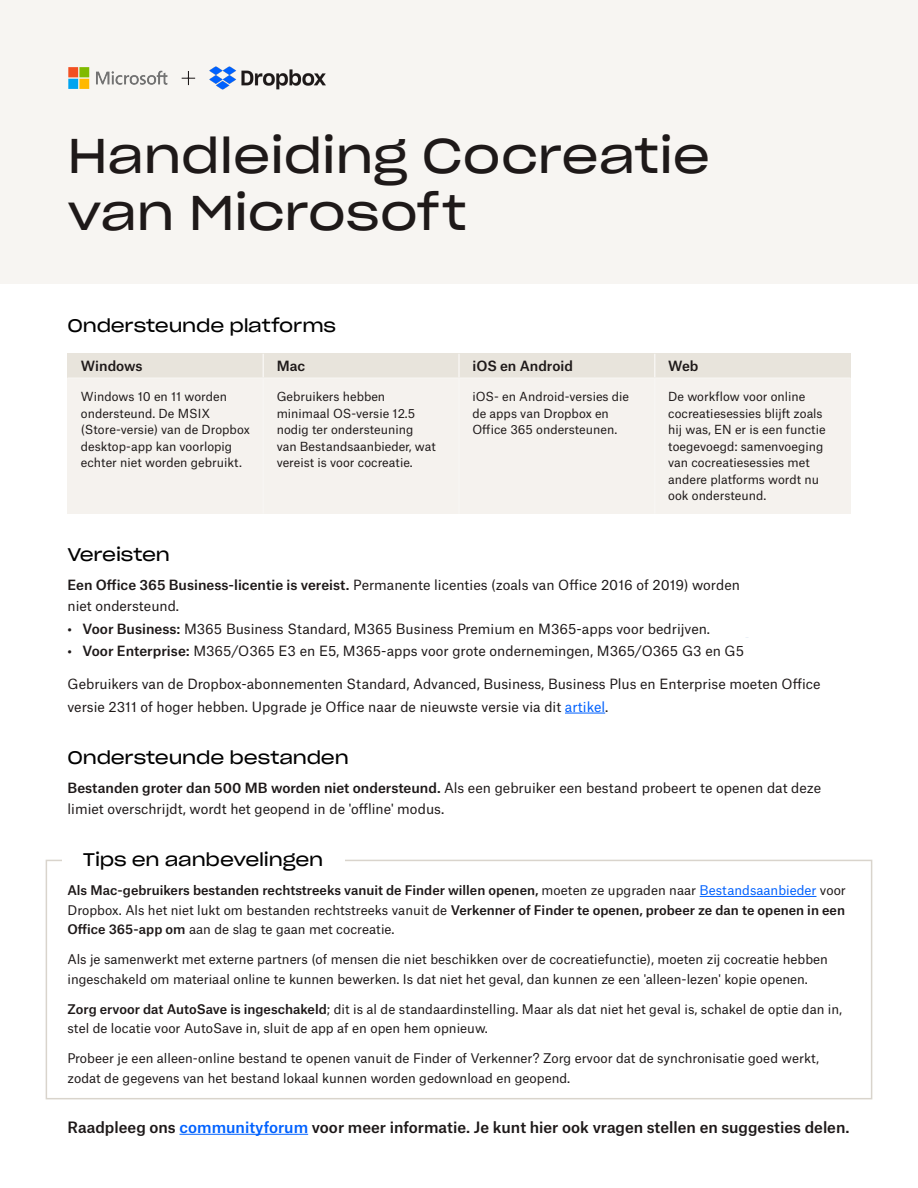
<style>
.page{position:relative;width:918px;height:1188px;background:#fff}
.page>*{position:absolute;margin:0;border:0;box-sizing:border-box;transform-origin:0 0}
.t1{font:48px/57px "Sharp Grotesk Book 23";color:#1e1919}
.t2{font:18px "Sharp Grotesk Book 23";letter-spacing:-.01em;color:#000}
.t3{font:500 15px "Atlas Grotesk";color:#1e1919}
.t4{font:13.5px/21px "Atlas Grotesk";color:#1e1919}
.t5{font:500 13.5px "Atlas Grotesk";color:#1e1919}
.t6{font:12.75px/19.5px "Atlas Grotesk";color:#1e1919}
.t7{font:500 12.75px/19.5px "Atlas Grotesk";color:#1e1919;text-align:justify}
.t8{font:12px/16.5px "Atlas Grotesk";color:#1e1919}
.s1{font-weight:500}
.s2{color:#0061fe}
.s3{font-weight:400}
.s4{font-weight:400;color:#0061fe}
</style>
<div class="page">
<div style="left:46px;top:860px;width:826px;height:239px;border:2px solid #d9d4cc"></div>
<div style="left:0;top:0;width:918px;height:284px;background:#f7f5f2"></div>
<div style="left:68px;top:354px;width:195px;height:24px;background:#e8e4dc"></div>
<div style="left:263px;top:354px;width:196px;height:24px;background:#e8e4dc"></div>
<div style="left:459px;top:354px;width:196px;height:24px;background:#e8e4dc"></div>
<div style="left:655px;top:354px;width:195px;height:24px;background:#e8e4dc"></div>
<div style="left:68px;top:378px;width:195px;height:136px;background:#f5f2ee"></div>
<div style="left:263px;top:378px;width:196px;height:136px;background:#f5f2ee"></div>
<div style="left:459px;top:378px;width:196px;height:136px;background:#f5f2ee"></div>
<div style="left:655px;top:378px;width:195px;height:136px;background:#f5f2ee"></div>
<hr style="left:262px;top:354px;width:2px;height:23px;background:#f7f5f2">
<hr style="left:458px;top:354px;width:2px;height:23px;background:#f7f5f2">
<hr style="left:654px;top:354px;width:2px;height:23px;background:#f7f5f2">
<hr style="left:68px;top:377px;width:195px;height:2px;background:#f7f5f2">
<hr style="left:262px;top:379px;width:2px;height:135px;background:#f7f5f2">
<hr style="left:263px;top:377px;width:196px;height:2px;background:#f7f5f2">
<hr style="left:458px;top:379px;width:2px;height:135px;background:#f7f5f2">
<hr style="left:459px;top:377px;width:196px;height:2px;background:#f7f5f2">
<hr style="left:654px;top:379px;width:2px;height:135px;background:#f7f5f2">
<hr style="left:655px;top:377px;width:195px;height:2px;background:#f7f5f2">
<hr style="left:565px;top:713px;width:40px;height:1px;background:#0061fe">
<hr style="left:179px;top:1134px;width:129px;height:1px;background:#0061fe">
<hr style="left:700px;top:896px;width:116px;height:1px;background:#0061fe">
<div style="left:62px;top:851px;width:283px;height:15px;background:#fff"></div>
<img style="left:68px;top:66px;width:258px;height:24px">
<h1 class="t1" style="left:68px;top:125px;width:644px">Handleiding Cocreatie van Microsoft</h1>
<h2 class="t2" style="left:68px;top:310px;width:270px">Ondersteunde platforms</h2>
<h3 class="t5" style="left:81px;top:355px;width:63px">Windows</h3>
<h3 class="t5" style="left:277px;top:355px;width:30px">Mac</h3>
<h3 class="t5" style="left:472px;top:355px;width:102px">iOS en Android</h3>
<h3 class="t5" style="left:668px;top:355px;width:32px">Web</h3>
<p class="t8" style="left:81px;top:387px;width:170px">Windows 10 en 11 worden ondersteund. De MSIX (Store-versie) van de Dropbox desktop-app kan voorlopig echter niet worden gebruikt.</p>
<p class="t8" style="left:277px;top:387px;width:161px">Gebruikers hebben minimaal OS-versie 12.5 nodig ter ondersteuning van Bestandsaanbieder, wat vereist is voor cocreatie.</p>
<p class="t8" style="left:472px;top:387px;width:158px">iOS- en Android-versies die de apps van Dropbox en<br>Office 365 ondersteunen.</p>
<p class="t8" style="left:668px;top:387px;width:159px">De workflow voor online cocreatiesessies blijft zoals hij was, EN er is een functie toegevoegd: samenvoeging van cocreatiesessies met andere platforms wordt nu ook ondersteund.</p>
<h2 class="t2" style="left:68px;top:539px;width:104px">Vereisten</h2>
<p class="t4" style="left:68px;top:573px;width:674px"><span class="s1">Een Office 365 Business-licentie is vereist.</span> Permanente licenties (zoals van Office 2016 of 2019) worden niet ondersteund.</p>
<p class="t4" style="left:68px;top:617px;width:644px"><span class="s1">• Voor Business:</span> M365 Business Standard, M365 Business Premium en M365-apps voor bedrijven.</p>
<p class="t4" style="left:68px;top:639px;width:678px"><span class="s1">• Voor Enterprise:</span> M365/O365 E3 en E5, M365-apps voor grote ondernemingen, M365/O365 G3 en G5</p>
<p class="t4" style="left:68px;top:671px;width:755px;line-height:22.5px">Gebruikers van de Dropbox-abonnementen Standard, Advanced, Business, Business Plus en Enterprise moeten Office versie 2311 of hoger hebben. Upgrade je Office naar de nieuwste versie via dit <span class="s2">artikel</span>.</p>
<h2 class="t2" style="left:68px;top:742px;width:283px">Ondersteunde bestanden</h2>
<p class="t4" style="left:68px;top:776px;width:755px"><span class="s1">Bestanden groter dan 500 MB worden niet ondersteund.</span> Als een gebruiker een bestand probeert te openen dat deze limiet overschrijdt, wordt het geopend in de 'offline' modus.</p>
<h2 class="t2" style="left:83px;top:844px;width:242px">Tips en aanbevelingen</h2>
<p class="t7" style="left:68px;top:879px;width:780px">Als Mac-gebruikers bestanden rechtstreeks vanuit de Finder willen openen, <span class="s3">moeten ze upgraden naar</span> <span class="s4">Bestandsaanbieder</span> <span class="s3">voor Dropbox. Als het niet lukt om bestanden rechtstreeks vanuit de</span> Verkenner of Finder te openen, probeer ze dan te openen in een Office 365-app om <span class="s3">aan de slag te gaan met cocreatie.</span></p>
<p class="t6" style="left:68px;top:948px;width:762px">Als je samenwerkt met externe partners (of mensen die niet beschikken over de cocreatiefunctie), moeten zij cocreatie hebben ingeschakeld om materiaal online te kunnen bewerken. Is dat niet het geval, dan kunnen ze een 'alleen-lezen' kopie openen.</p>
<p class="t6" style="left:68px;top:998px;width:776px"><span class="s1">Zorg ervoor dat AutoSave is ingeschakeld</span>; dit is al de standaardinstelling. Maar als dat niet het geval is, schakel de optie dan in, stel de locatie voor AutoSave in, sluit de app af en open hem opnieuw.</p>
<p class="t6" style="left:68px;top:1047px;width:753px">Probeer je een alleen-online bestand te openen vanuit de Finder of Verkenner? Zorg ervoor dat de synchronisatie goed werkt, zodat de gegevens van het bestand lokaal kunnen worden gedownload en geopend.</p>
<p class="t3" style="left:68px;top:1115px;width:784px">Raadpleeg ons <span class="s2">communityforum</span> voor meer informatie. Je kunt hier ook vragen stellen en suggesties delen.</p>
</div>
